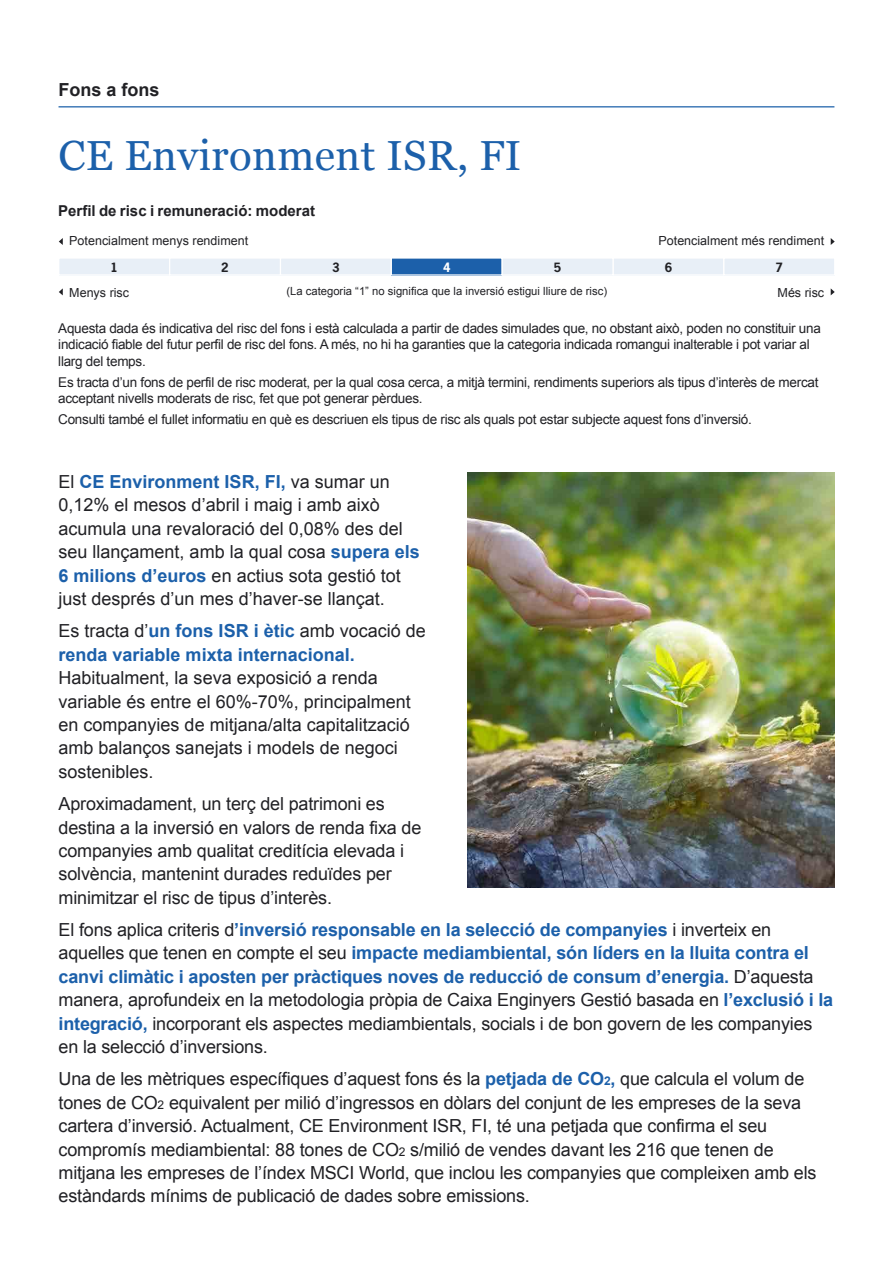
<style>
.page{position:relative;width:893px;height:1263px;background:#fff}
.page>*{position:absolute;margin:0;border:0;box-sizing:border-box;transform-origin:0 0}
.t1{font:42px "Georgia";letter-spacing:.01em;color:#1c60aa}
.t2{font:18px/23.4px "Arial";letter-spacing:-.01em;color:#212125}
.t3{font:700 18px/23.4px "Arial";color:#1c60aa}
.t4{font:700 18px "Arial";color:#212125}
.t5{font:700 15px "Arial";color:#212125}
.t6{font:13.5px/16.5px "Arial";letter-spacing:-.02em;color:#212125}
.t7{font:12.45px "Arial";color:#212125}
.t8{font:700 12px "News Gothic LT";color:#212125}
.t9{font:700 12px "News Gothic LT";color:#fff}
.t10{font:11.25px "Arial";color:#212125}
.s1{font-weight:700;color:#1c60aa}
.s2{font-weight:400;color:#212125}
.s3{font-weight:700;font-size:12px;color:#1c60aa}
.s4{font-size:12px}
</style>
<div class="page">
<hr style="left:59px;top:106px;width:775px;height:1px;background:#1c60aa">
<img style="left:467px;top:472px;width:367px;height:416px">
<svg style="left:59px;top:238px;width:4px;height:7px"></svg>
<svg style="left:59px;top:288px;width:4px;height:7px"></svg>
<svg style="left:830px;top:238px;width:4px;height:7px"></svg>
<svg style="left:830px;top:288px;width:4px;height:7px"></svg>
<div style="left:613px;top:258px;width:110px;height:17px;background:#e8eff7"></div>
<div style="left:612px;top:257px;width:112px;height:19px;border:1px solid #fff"></div>
<div style="left:59px;top:258px;width:111px;height:17px;background:#e8eff7"></div>
<div style="left:58px;top:257px;width:112px;height:19px;border:1px solid #fff"></div>
<div style="left:170px;top:258px;width:110px;height:17px;background:#e8eff7"></div>
<div style="left:169px;top:257px;width:112px;height:19px;border:1px solid #fff"></div>
<div style="left:280px;top:258px;width:111px;height:17px;background:#e8eff7"></div>
<div style="left:280px;top:257px;width:112px;height:19px;border:1px solid #fff"></div>
<div style="left:391px;top:258px;width:111px;height:17px;background:#1c60aa"></div>
<div style="left:390px;top:257px;width:113px;height:19px;border:1px solid #fff"></div>
<div style="left:502px;top:258px;width:111px;height:17px;background:#e8eff7"></div>
<div style="left:501px;top:257px;width:112px;height:19px;border:1px solid #fff"></div>
<div style="left:723px;top:258px;width:111px;height:17px;background:#e8eff7"></div>
<div style="left:723px;top:257px;width:112px;height:19px;border:1px solid #fff"></div>
<p class="t4" style="left:58px;top:78px;width:103px">Fons a fons</p>
<h1 class="t1" style="left:58px;top:125px;width:464px">CE Environment ISR, FI</h1>
<p class="t5" style="left:58px;top:200px;width:258px">Perfil de risc i remuneració: moderat</p>
<p class="t7" style="left:658px;top:233px;width:167px">Potencialment més rendiment</p>
<p class="t7" style="left:69px;top:233px;width:180px">Potencialment menys rendiment</p>
<p class="t7" style="left:69px;top:284px;width:61px">Menys risc</p>
<p class="t8" style="left:110px;top:259px;width:9px">1</p>
<p class="t8" style="left:221px;top:259px;width:9px">2</p>
<p class="t8" style="left:332px;top:259px;width:9px">3</p>
<p class="t9" style="left:443px;top:259px;width:9px">4</p>
<p class="t8" style="left:554px;top:259px;width:9px">5</p>
<p class="t8" style="left:664px;top:259px;width:9px">6</p>
<p class="t8" style="left:775px;top:259px;width:9px">7</p>
<p class="t10" style="left:286px;top:284px;width:322px">(La categoria “1” no significa que la inversió estigui lliure de risc)</p>
<p class="t7" style="left:777px;top:284px;width:48px">Més risc</p>
<p class="t6" style="left:58px;top:320px;width:764px">Aquesta dada és indicativa del risc del fons i està calculada a partir de dades simulades que, no obstant això, poden no constituir una indicació fiable del futur perfil de risc del fons. A més, no hi ha garanties que la categoria indicada romangui inalterable i pot variar al llarg del temps.</p>
<p class="t6" style="left:58px;top:374px;width:761px">Es tracta d’un fons de perfil de risc moderat, per la qual cosa cerca, a mitjà termini, rendiments superiors als tipus d’interès de mercat acceptant nivells moderats de risc, fet que pot generar pèrdues.</p>
<p class="t6" style="left:58px;top:412px;width:695px">Consulti també el fullet informatiu en què es descriuen els tipus de risc als quals pot estar subjecte aquest fons d’inversió.</p>
<p class="t2" style="left:58px;top:470px;width:363px">El <span class="s1">CE Environment ISR, FI,</span> va sumar un 0,12% el mesos d’abril i maig i amb això acumula una revaloració del 0,08% des del seu llançament, amb la qual cosa <span class="s1">supera els 6 milions d’euros</span> en actius sota gestió tot just després d’un mes d’haver-se llançat.</p>
<p class="t3" style="left:58px;top:620px;width:369px"><span class="s2">Es tracta d’</span>un fons ISR i ètic <span class="s2">amb vocació de </span>renda variable mixta internacional.</p>
<p class="t2" style="left:58px;top:666px;width:354px">Habitualment, la seva exposició a renda variable és entre el 60%-70%, principalment en companyies de mitjana/alta capitalització amb balanços sanejats i models de negoci sostenibles.</p>
<p class="t2" style="left:58px;top:792px;width:364px">Aproximadament, un terç del patrimoni es destina a la inversió en valors de renda fixa de companyies amb qualitat creditícia elevada i solvència, mantenint durades reduïdes per minimitzar el risc de tipus d’interès.</p>
<p class="t2" style="left:58px;top:918px;width:776px">El fons aplica criteris d<span class="s1">’inversió responsable en la selecció de companyies</span> i inverteix en aquelles que tenen en compte el seu <span class="s1">impacte mediambiental, són líders en la lluita contra el canvi climàtic i aposten per pràctiques noves de reducció de consum d’energia.</span> D’aquesta manera, aprofundeix en la metodologia pròpia de Caixa Enginyers Gestió basada en <span class="s1">l’exclusió i la integració,</span> incorporant els aspectes mediambientals, socials i de bon govern de les companyies en la selecció d’inversions.</p>
<p class="t2" style="left:58px;top:1068px;width:759px">Una de les mètriques específiques d’aquest fons és la <span class="s1">petjada de CO</span><span class="s3">2</span><span class="s1">,</span> que calcula el volum de tones de CO<span class="s4">2</span> equivalent per milió d’ingressos en dòlars del conjunt de les empreses de la seva cartera d’inversió. Actualment, CE Environment ISR, FI, té una petjada que confirma el seu compromís mediambiental: 88 tones de CO<span class="s4">2</span> s/milió de vendes davant les 216 que tenen de mitjana les empreses de l’índex MSCI World, que inclou les companyies que compleixen amb els estàndards mínims de publicació de dades sobre emissions.</p>
</div>
